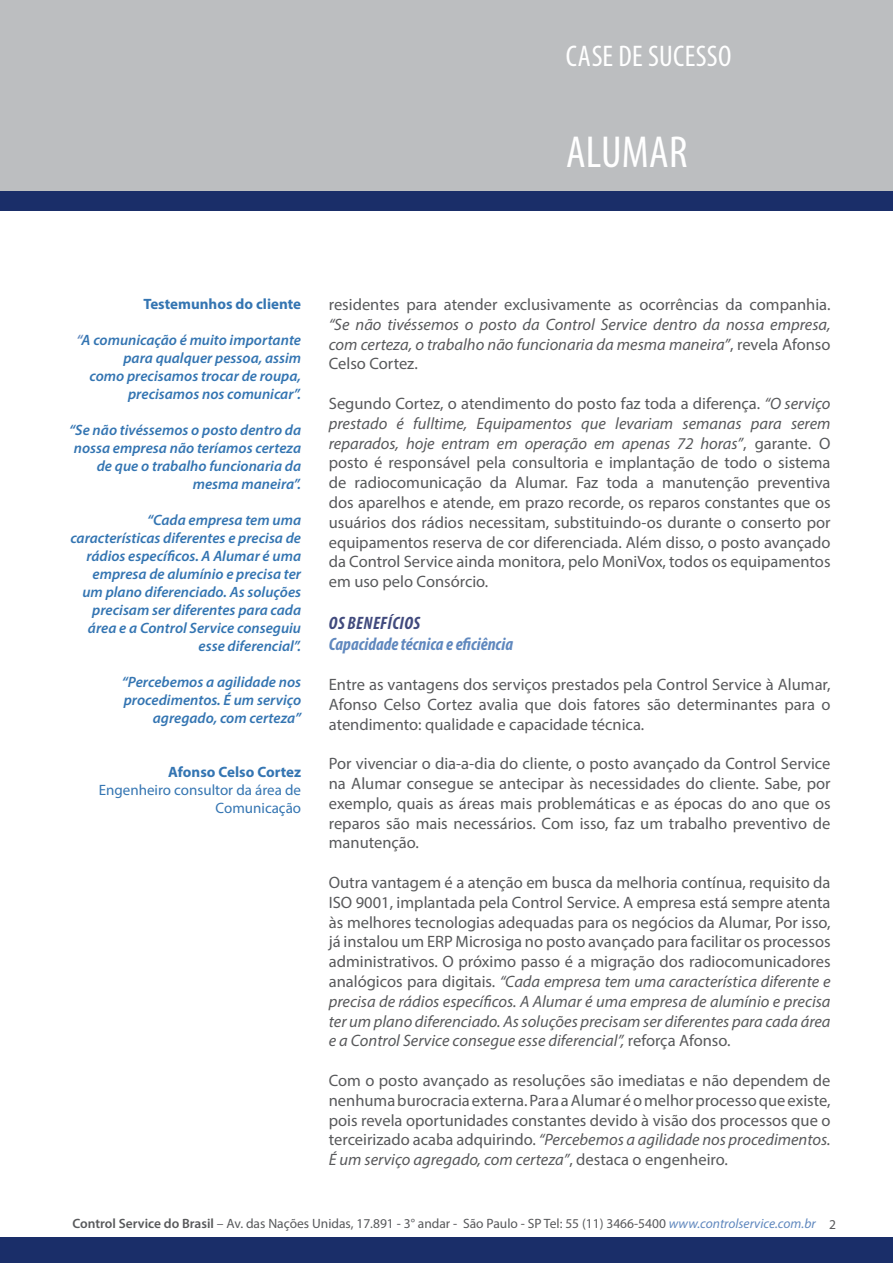
<style>
.page{position:relative;width:893px;height:1263px;background:#fff}
.page>*{position:absolute;margin:0;border:0;box-sizing:border-box;transform-origin:0 0}
.t1{font:condensed 45px "Myriad Pro";color:#fff}
.t2{font:condensed 30px "Myriad Pro";letter-spacing:.01em;color:#fff}
.t3{font:italic 700 condensed 18px "Myriad Pro";letter-spacing:-.01em;color:#6088be}
.t4{font:italic 700 condensed 18px "Myriad Pro";letter-spacing:.02em;color:#414a7d}
.t5{font:16.5px/19.8px "Myriad Pro";color:#58595b;text-align:justify}
.t6{font:italic 16.5px/19.8px "Myriad Pro";color:#58595b;text-align:justify}
.t7{font:italic 600 15px/18px "Myriad Pro";color:#3475b2;text-align:right}
.t8{font:15px/18px "Myriad Pro";color:#3475b2;text-align:right}
.t9{font:700 15px "Myriad Pro";color:#3475b2}
.t10{font:13.5px "Myriad Pro";color:#58595b}
.s1{color:#6088be}
.s2{font-style:normal}
.s3{font-style:italic}
.s4{font-weight:600}
.s5{font-style:italic;color:#6088be}
</style>
<div class="page">
<div style="left:0;top:1237px;width:893px;height:26px;background:#1a2e69"></div>
<div style="left:0;top:0;width:893px;height:202px;background:#bcbec0"></div>
<div style="left:0;top:191px;width:893px;height:19px;background:#1a2e69"></div>
<h2 class="t2" style="left:566px;top:38px;width:167px">CASE DE SUCESSO</h2>
<h1 class="t1" style="left:566px;top:125px;width:123px">ALUMAR</h1>
<p class="t9" style="left:143px;top:294px;width:159px">Testemunhos do cliente</p>
<p class="t7" style="left:77px;top:330px;width:226px"><span class="s1">“</span>A comunicação é muito importante para qualquer pessoa, assim<br>como precisamos trocar de roupa, precisamos nos comunicar”.</p>
<p class="t7" style="left:69px;top:420px;width:233px">“Se não tivéssemos o posto dentro da nossa empresa não teríamos certeza de que o trabalho funcionaria da mesma maneira”.</p>
<p class="t7" style="left:70px;top:510px;width:232px">“Cada empresa tem uma características diferentes e precisa de rádios específicos. A Alumar é uma empresa de alumínio e precisa ter um plano diferenciado. As soluções precisam ser diferentes para cada área e a Control Service conseguiu esse diferencial”.</p>
<p class="t7" style="left:122px;top:672px;width:181px">“Percebemos a agilidade nos procedimentos. É um serviço agregado, com certeza”</p>
<p class="t9" style="left:168px;top:762px;width:134px">Afonso Celso Cortez</p>
<p class="t8" style="left:99px;top:781px;width:204px">Engenheiro consultor da área de<br>Comunicação</p>
<p class="t5" style="left:329px;top:294px;width:503px">residentes para atender exclusivamente as ocorrências da companhia.</p>
<p class="t6" style="left:329px;top:314px;width:503px">“Se não tivéssemos o posto da Control Service dentro da nossa empresa, com certeza, o trabalho não funcionaria da mesma maneira”<span class="s2">, revela Afonso Celso Cortez.</span></p>
<p class="t5" style="left:329px;top:393px;width:503px">Segundo Cortez, o atendimento do posto faz toda a diferença. <span class="s3">“O serviço prestado é fulltime, Equipamentos que levariam semanas para serem reparados, hoje entram em operação em apenas 72 horas”</span>, garante. O posto é responsável pela consultoria e implantação de todo o sistema de radiocomunicação da Alumar. Faz toda a manutenção preventiva dos aparelhos e atende, em prazo recorde, os reparos constantes que os usuários dos rádios necessitam, substituindo-os durante o conserto por equipamentos reserva de cor diferenciada. Além disso, o posto avançado da Control Service ainda monitora, pelo MoniVox, todos os equipamentos em uso pelo Consórcio.</p>
<p class="t4" style="left:329px;top:611px;width:93px">Os benefícios</p>
<p class="t3" style="left:329px;top:633px;width:186px">Capacidade técnica e eficiência</p>
<p class="t5" style="left:329px;top:674px;width:503px">Entre as vantagens dos serviços prestados pela Control Service à Alumar, Afonso Celso Cortez avalia que dois fatores são determinantes para o atendimento: qualidade e capacidade técnica.</p>
<p class="t5" style="left:329px;top:753px;width:503px">Por vivenciar o dia-a-dia do cliente, o posto avançado da Control Service na Alumar consegue se antecipar às necessidades do cliente. Sabe, por exemplo, quais as áreas mais problemáticas e as épocas do ano que os reparos são mais necessários. Com isso, faz um trabalho preventivo de manutenção.</p>
<p class="t5" style="left:329px;top:872px;width:503px">Outra vantagem é a atenção em busca da melhoria contínua, requisito da ISO 9001, implantada pela Control Service. A empresa está sempre atenta às melhores tecnologias adequadas para os negócios da Alumar, Por isso, já instalou um ERP Microsiga no posto avançado para facilitar os processos administrativos. O próximo passo é a migração dos radiocomunicadores analógicos para digitais. <span class="s3">“Cada empresa tem uma característica diferente e precisa de rádios específicos. A Alumar é uma empresa de alumínio e precisa ter um plano diferenciado. As soluções precisam ser diferentes para cada área e a Control Service consegue esse diferencial”,</span> reforça Afonso.</p>
<p class="t5" style="left:329px;top:1070px;width:503px">Com o posto avançado as resoluções são imediatas e não dependem de nenhuma burocracia externa. Para a Alumar é o melhor processo que existe, pois revela oportunidades constantes devido à visão dos processos que o terceirizado acaba adquirindo. <span class="s3">“Percebemos a agilidade nos procedimentos.<br>É um serviço agregado, com certeza”</span>, destaca o engenheiro.</p>
<p class="t10" style="left:72px;top:1215px;width:765px"><span class="s4">Control Service do Brasil</span> – Av. das Nações Unidas, 17.891 - 3° andar - São Paulo - SP Tel: 55 (11) 3466-5400 <span class="s5">www.controlservice.com.br</span> 2</p>
</div>
